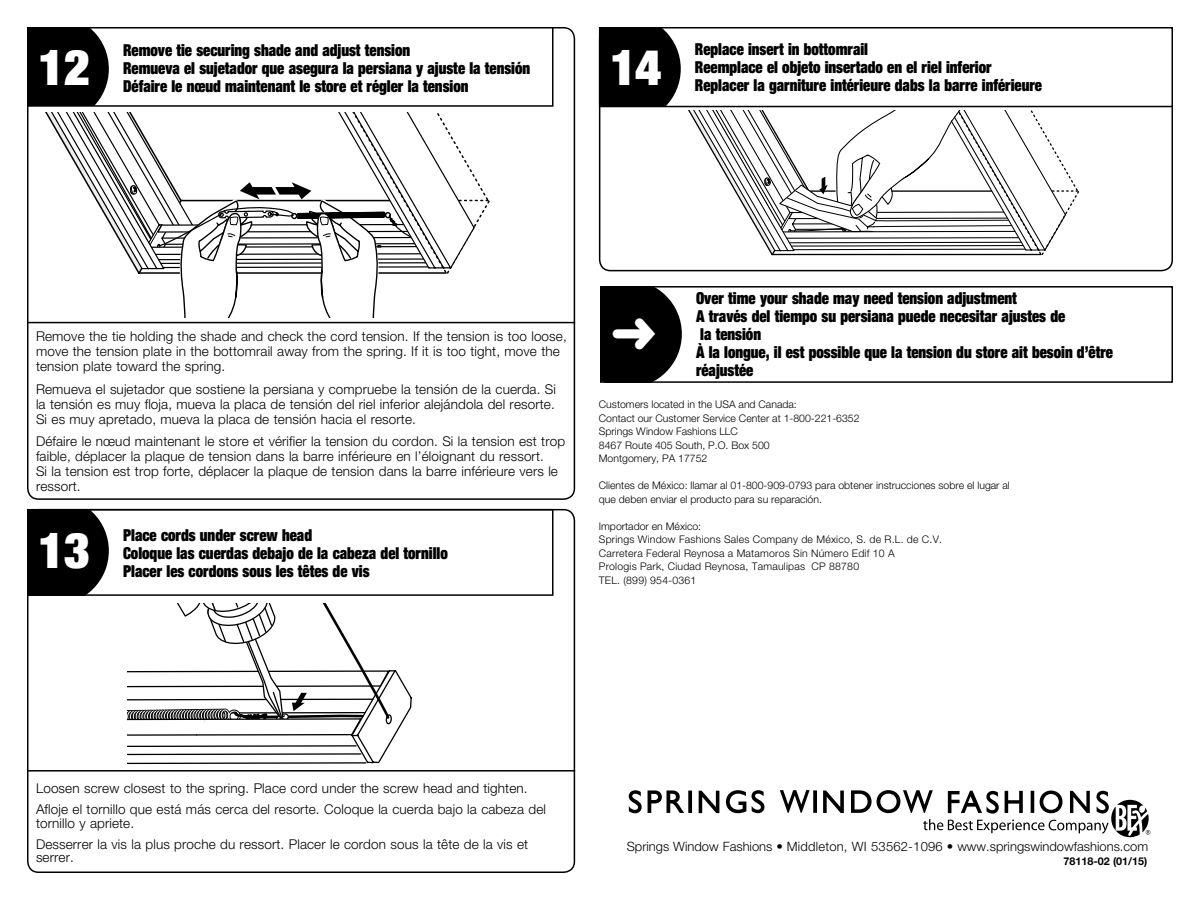
<style>
.page{position:relative;width:1200px;height:900px;background:#fff}
.page>*{position:absolute;margin:0;border:0;box-sizing:border-box;transform-origin:0 0}
.t1{font:900 condensed 49.5px "Helvetica Neue LT Std";color:#fff}
.Instruction_Foreign{font:900 condensed 16.5px/18px "Helvetica Neue LT Std";color:#000;scale:.9 1}
.Instruction_English{font:900 condensed 16.5px "Helvetica Neue LT Std";color:#000;scale:.9 1}
.Instruction_Text{font:300 13.5px/15px "Helvetica Neue LT Std";letter-spacing:.01em;color:#000}
.t2{font:300 12.9px "Helvetica Neue LT Std";color:#000}
.t3{font:700 10.8px "Helvetica Neue LT Std";color:#000}
.t4{font:300 10.5px/13.5px "Helvetica Neue LT Std";color:#000}
.t5{font:300 10.5px "Helvetica Neue LT Std";letter-spacing:.02em;color:#000}
</style>
<div class="page">
<div style="left:30px;top:30px;width:79px;height:74px;background:#000"></div>
<div style="left:27px;top:27px;width:527px;height:80px;border:2px solid #000"></div>
<hr style="left:27px;top:322px;width:548px;height:1px;background:#000">
<svg style="left:45px;top:113px;width:445px;height:205px"></svg>
<svg style="left:30px;top:512px;width:79px;height:81px;background:#121212"></svg>
<div style="left:27px;top:509px;width:527px;height:87px;border:2px solid #000"></div>
<hr style="left:27px;top:770px;width:548px;height:2px;background:#000">
<svg style="left:128px;top:604px;width:284px;height:161px"></svg>
<div style="left:599px;top:27px;width:574px;height:80px;border:2px solid #000"></div>
<svg style="left:600px;top:28px;width:480px;height:228px"></svg>
<div style="left:600px;top:286px;width:573px;height:97px;border:2px solid #000"></div>
<svg style="left:629px;top:790px;width:521px;height:47px"></svg>
<svg style="left:601px;top:287px;width:81px;height:95px;background:#191919"></svg>
<p class="t1" style="left:38px;top:35px;width:52px">12</p>
<p class="Instruction_English" style="left:123px;top:39px;width:321px">Remove tie securing shade and adjust tension</p>
<p class="Instruction_Foreign" style="left:123px;top:58px;width:454px">Remueva el sujetador que asegura la persiana y ajuste la tensión</p>
<p class="Instruction_Foreign" style="left:123px;top:76px;width:385px">Défaire le nœud maintenant le store et régler la tension</p>
<p class="t1" style="left:610px;top:35px;width:52px">14</p>
<p class="Instruction_English" style="left:695px;top:39px;width:194px">Replace insert in bottomrail</p>
<p class="Instruction_Foreign" style="left:695px;top:58px;width:331px">Reemplace el objeto insertado en el riel inferior</p>
<p class="Instruction_Foreign" style="left:695px;top:76px;width:387px">Replacer la garniture intérieure dabs la barre inférieure</p>
<p class="Instruction_Text" style="left:36px;top:329px;width:532px">Remove the tie holding the shade and check the cord tension. If the tension is too loose, move the tension plate in the bottomrail away from the spring. If it is too tight, move the tension plate toward the spring.</p>
<p class="Instruction_Text" style="left:36px;top:381px;width:522px;text-align:justify">Remueva el sujetador que sostiene la persiana y compruebe la tensión de la cuerda. Si la tensión es muy floja, mueva la placa de tensión del riel inferior alejándola del resorte.<br>Si es muy apretado, mueva la placa de tensión hacia el resorte.</p>
<p class="Instruction_Text" style="left:36px;top:434px;width:531px">Défaire le nœud maintenant le store et vérifier la tension du cordon. Si la tension est trop faible, déplacer la plaque de tension dans la barre inférieure en l’éloignant du ressort.<br>Si la tension est trop forte, déplacer la plaque de tension dans la barre inférieure vers le ressort.</p>
<p class="Instruction_English" style="left:123px;top:525px;width:212px">Place cords under screw head</p>
<p class="Instruction_Foreign" style="left:123px;top:544px;width:362px">Coloque las cuerdas debajo de la cabeza del tornillo</p>
<p class="t1" style="left:38px;top:519px;width:52px">13</p>
<p class="Instruction_Foreign" style="left:123px;top:562px;width:275px">Placer les cordons sous les têtes de vis</p>
<p class="Instruction_English" style="left:696px;top:287px;width:358px">Over time your shade may need tension adjustment</p>
<p class="Instruction_Foreign" style="left:696px;top:306px;width:412px">A través del tiempo su persiana puede necesitar ajustes de la tensión</p>
<p class="Instruction_Foreign" style="left:696px;top:342px;width:465px">À la longue, il est possible que la tension du store ait besoin d’être réajustée</p>
<p class="t4" style="left:599px;top:398px;width:199px">Customers located in the USA and Canada:</p>
<p class="t4" style="left:599px;top:411px;width:262px">Contact our Customer Service Center at 1-800-221-6352</p>
<p class="t4" style="left:599px;top:425px;width:141px">Springs Window Fashions LLC</p>
<p class="t4" style="left:599px;top:438px;width:172px">8467 Route 405 South, P.O. Box 500</p>
<p class="t4" style="left:599px;top:452px;width:110px">Montgomery, PA 17752</p>
<p class="t4" style="left:599px;top:479px;width:413px">Clientes de México: llamar al 01-800-909-0793 para obtener instrucciones sobre el lugar al que deben enviar el producto para su reparación.</p>
<p class="t4" style="left:599px;top:519px;width:104px">Importador en México:</p>
<p class="t5" style="left:599px;top:533px;width:345px">Springs Window Fashions Sales Company de México, S. de R.L. de C.V.</p>
<p class="t5" style="left:599px;top:547px;width:297px">Carretera Federal Reynosa a Matamoros Sin Número Edif 10 A</p>
<p class="t5" style="left:599px;top:560px;width:262px">Prologis Park, Ciudad Reynosa, Tamaulipas CP 88780</p>
<p class="t5" style="left:599px;top:574px;width:99px">TEL. (899) 954-0361</p>
<p class="Instruction_Text" style="left:36px;top:780px;width:493px">Loosen screw closest to the spring. Place cord under the screw head and tighten.</p>
<p class="Instruction_Text" style="left:36px;top:802px;width:511px;line-height:13.5px">Afloje el tornillo que está más cerca del resorte. Coloque la cuerda bajo la cabeza del tornillo y apriete.</p>
<p class="Instruction_Text" style="left:36px;top:837px;width:494px;line-height:13.5px">Desserrer la vis la plus proche du ressort. Placer le cordon sous la tête de la vis et serrer.</p>
<p class="t2" style="left:627px;top:838px;width:523px">Springs Window Fashions • Middleton, WI 53562-1096 • www.springswindowfashions.com</p>
<p class="t3" style="left:1064px;top:854px;width:85px">78118-02 (01/15)</p>
</div>
